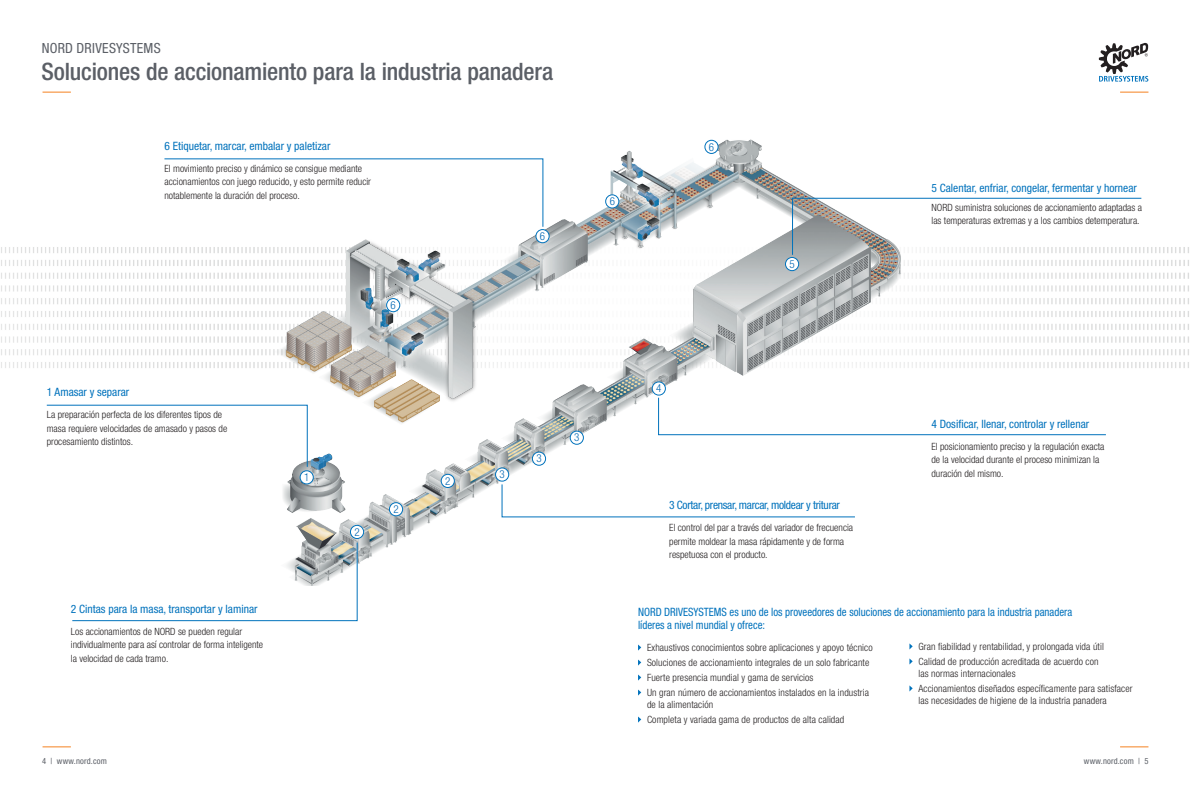
<style>
.page{position:relative;width:1191px;height:792px;background:#fff}
.page>*{position:absolute;margin:0;border:0;box-sizing:border-box;transform-origin:0 0}
.t1{font:500 condensed 24px "Helvetica Neue LT Std";letter-spacing:-.01em;color:#5b5f66}
.t2{font:condensed 14px "Helvetica Neue LT Std";letter-spacing:.02em;color:#5b5f66}
.t3{font:condensed 11.5px "Helvetica Neue LT Std";color:#0072bc}
.t4{font:condensed 11.5px "Helvetica Neue LT Std";color:#0072bc;scale:.94 1}
.t5{font:condensed 11.5px "Helvetica Neue LT Std";letter-spacing:-.025em;color:#0072bc}
.t6{font:300 condensed 11px "Helvetica Neue LT Std";color:#0166b3}
.t7{font:300 condensed 10px/13.5px "Helvetica Neue LT Std";color:#231f20}
.t8{font:condensed 8.5px "Helvetica Neue LT Std";letter-spacing:.02em;color:#5b5f66}
</style>
<div class="page">
<svg style="left:43px;top:746px;width:28px;height:1px"></svg>
<svg style="left:1120px;top:746px;width:28px;height:1px"></svg>
<svg style="left:43px;top:92px;width:28px;height:1px"></svg>
<svg style="left:1120px;top:92px;width:28px;height:1px"></svg>
<svg style="left:1098px;top:43px;width:50px;height:39px"></svg>
<img style="left:904px;top:247px;width:285px;height:121px">
<img style="left:1px;top:247px;width:274px;height:121px">
<img style="left:275px;top:139px;width:628px;height:447px">
<svg style="left:658px;top:397px;width:448px;height:38px"></svg>
<svg style="left:502px;top:484px;width:353px;height:33px"></svg>
<svg style="left:47px;top:405px;width:260px;height:62px"></svg>
<svg style="left:792px;top:198px;width:349px;height:57px"></svg>
<svg style="left:72px;top:542px;width:285px;height:79px"></svg>
<svg style="left:164px;top:159px;width:379px;height:68px"></svg>
<svg style="left:638px;top:645px;width:3px;height:6px"></svg>
<svg style="left:638px;top:660px;width:3px;height:6px"></svg>
<svg style="left:638px;top:675px;width:3px;height:6px"></svg>
<svg style="left:638px;top:690px;width:3px;height:6px"></svg>
<svg style="left:638px;top:717px;width:3px;height:6px"></svg>
<svg style="left:909px;top:643px;width:3px;height:7px"></svg>
<svg style="left:909px;top:658px;width:3px;height:7px"></svg>
<svg style="left:909px;top:685px;width:3px;height:7px"></svg>
<div style="left:300px;top:471px;width:13px;height:13px;background:#fff;border-radius:50%"></div>
<div style="left:300px;top:471px;width:13px;height:13px;border:1px solid #0072bc;border-radius:50%"></div>
<div style="left:350px;top:525px;width:14px;height:14px;background:#fff;border-radius:50%"></div>
<div style="left:350px;top:525px;width:14px;height:14px;border:1px solid #0072bc;border-radius:50%"></div>
<div style="left:389px;top:503px;width:13px;height:13px;background:#fff;border-radius:50%"></div>
<div style="left:389px;top:502px;width:14px;height:14px;border:1px solid #0072bc;border-radius:50%"></div>
<div style="left:441px;top:474px;width:13px;height:14px;background:#fff;border-radius:50%"></div>
<div style="left:441px;top:474px;width:13px;height:14px;border:1px solid #0072bc;border-radius:50%"></div>
<div style="left:495px;top:468px;width:14px;height:13px;background:#fff;border-radius:50%"></div>
<div style="left:495px;top:468px;width:14px;height:13px;border:1px solid #0072bc;border-radius:50%"></div>
<div style="left:532px;top:452px;width:13px;height:13px;background:#fff;border-radius:50%"></div>
<div style="left:532px;top:452px;width:14px;height:14px;border:1px solid #0072bc;border-radius:50%"></div>
<div style="left:570px;top:431px;width:13px;height:13px;background:#fff;border-radius:50%"></div>
<div style="left:570px;top:431px;width:13px;height:14px;border:1px solid #0072bc;border-radius:50%"></div>
<div style="left:652px;top:382px;width:13px;height:13px;background:#fff;border-radius:50%"></div>
<div style="left:652px;top:382px;width:13px;height:13px;border:1px solid #0072bc;border-radius:50%"></div>
<div style="left:785px;top:257px;width:13px;height:14px;background:#fff;border-radius:50%"></div>
<div style="left:785px;top:257px;width:14px;height:14px;border:1px solid #0072bc;border-radius:50%"></div>
<div style="left:536px;top:230px;width:13px;height:13px;background:#fff;border-radius:50%"></div>
<div style="left:536px;top:229px;width:13px;height:14px;border:1px solid #0072bc;border-radius:50%"></div>
<div style="left:605px;top:195px;width:14px;height:13px;background:#fff;border-radius:50%"></div>
<div style="left:605px;top:195px;width:14px;height:13px;border:1px solid #0072bc;border-radius:50%"></div>
<div style="left:386px;top:299px;width:14px;height:13px;background:#fff;border-radius:50%"></div>
<div style="left:386px;top:298px;width:14px;height:14px;border:1px solid #0072bc;border-radius:50%"></div>
<div style="left:705px;top:140px;width:13px;height:13px;background:#fff;border-radius:50%"></div>
<div style="left:704px;top:140px;width:14px;height:14px;border:1px solid #0072bc;border-radius:50%"></div>
<h2 class="t2" style="left:42px;top:40px;width:120px">NORD DRIVESYSTEMS</h2>
<h1 class="t1" style="left:41px;top:57px;width:513px">Soluciones de accionamiento para la industria panadera</h1>
<p class="t3" style="left:164px;top:139px;width:167px">6 Etiquetar, marcar, embalar y paletizar</p>
<p class="t7" style="left:164px;top:162px;width:199px">El movimiento preciso y dinámico se consigue mediante</p>
<p class="t7" style="left:164px;top:175px;width:208px">accionamientos con juego reducido, y esto permite reducir</p>
<p class="t7" style="left:164px;top:189px;width:137px">notablemente la duración del proceso.</p>
<p class="t6" style="left:391px;top:299px;width:7px">6</p>
<p class="t6" style="left:540px;top:230px;width:7px">6</p>
<p class="t3" style="left:47px;top:385px;width:84px">1 Amasar y separar</p>
<p class="t7" style="left:47px;top:408px;width:177px">La preparación perfecta de los diferentes tipos de</p>
<p class="t7" style="left:47px;top:421px;width:182px">masa requiere velocidades de amasado y pasos de</p>
<p class="t7" style="left:47px;top:435px;width:88px">procesamiento distintos.</p>
<p class="t6" style="left:304px;top:471px;width:7px">1</p>
<p class="t3" style="left:71px;top:602px;width:188px">2 Cintas para la masa, transportar y laminar</p>
<p class="t7" style="left:71px;top:624px;width:173px">Los accionamientos de NORD se pueden regular</p>
<p class="t7" style="left:71px;top:638px;width:194px">individualmente para así controlar de forma inteligente</p>
<p class="t7" style="left:71px;top:651px;width:99px">la velocidad de cada tramo.</p>
<p class="t6" style="left:354px;top:525px;width:7px">2</p>
<p class="t6" style="left:393px;top:503px;width:7px">2</p>
<p class="t6" style="left:445px;top:474px;width:7px">2</p>
<p class="t6" style="left:499px;top:468px;width:7px">3</p>
<p class="t6" style="left:536px;top:452px;width:7px">3</p>
<p class="t6" style="left:574px;top:431px;width:7px">3</p>
<p class="t6" style="left:609px;top:195px;width:7px">6</p>
<p class="t6" style="left:709px;top:140px;width:7px">6</p>
<p class="t6" style="left:789px;top:257px;width:7px">5</p>
<p class="t3" style="left:931px;top:181px;width:207px">5 Calentar, enfriar, congelar, fermentar y hornear</p>
<p class="t7" style="left:931px;top:200px;width:212px">NORD suministra soluciones de accionamiento adaptadas a las temperaturas extremas y a los cambios detemperatura.</p>
<p class="t6" style="left:656px;top:382px;width:7px">4</p>
<p class="t5" style="left:669px;top:498px;width:172px">3 Cortar, prensar, marcar, moldear y triturar</p>
<p class="t7" style="left:669px;top:521px;width:185px">El control del par a través del variador de frecuencia</p>
<p class="t7" style="left:669px;top:534px;width:176px">permite moldear la masa rápidamente y de forma</p>
<p class="t7" style="left:669px;top:548px;width:100px">respetuosa con el producto.</p>
<p class="t3" style="left:931px;top:417px;width:159px">4 Dosificar, llenar, controlar y rellenar</p>
<p class="t7" style="left:931px;top:439px;width:174px">El posicionamiento preciso y la regulación exacta</p>
<p class="t7" style="left:931px;top:453px;width:169px">de la velocidad durante el proceso minimizan la</p>
<p class="t7" style="left:931px;top:466px;width:73px">duración del mismo.</p>
<p class="t4" style="left:638px;top:605px;width:463px">NORD DRIVESYSTEMS es uno de los proveedores de soluciones de accionamiento para la industria panadera</p>
<p class="t4" style="left:638px;top:619px;width:137px">líderes a nivel mundial y ofrece:</p>
<p class="t7" style="left:647px;top:640px;width:227px">Exhaustivos conocimientos sobre aplicaciones y apoyo técnico</p>
<p class="t7" style="left:647px;top:655px;width:224px">Soluciones de accionamiento integrales de un solo fabricante</p>
<p class="t7" style="left:647px;top:670px;width:168px">Fuerte presencia mundial y gama de servicios</p>
<p class="t7" style="left:647px;top:685px;width:223px">Un gran número de accionamientos instalados en la industria</p>
<p class="t7" style="left:647px;top:697px;width:68px">de la alimentación</p>
<p class="t7" style="left:647px;top:712px;width:199px">Completa y variada gama de productos de alta calidad</p>
<p class="t7" style="left:918px;top:639px;width:187px">Gran fiabilidad y rentabilidad, y prolongada vida útil</p>
<p class="t7" style="left:918px;top:654px;width:182px">Calidad de producción acreditada de acuerdo con</p>
<p class="t7" style="left:918px;top:666px;width:99px">las normas internacionales</p>
<p class="t7" style="left:918px;top:681px;width:216px">Accionamientos diseñados específicamente para satisfacer</p>
<p class="t7" style="left:918px;top:693px;width:190px">las necesidades de higiene de la industria panadera</p>
<p class="t8" style="left:42px;top:756px;width:66px">4 | www.nord.com</p>
<p class="t8" style="left:1083px;top:756px;width:66px">www.nord.com | 5</p>
</div>
